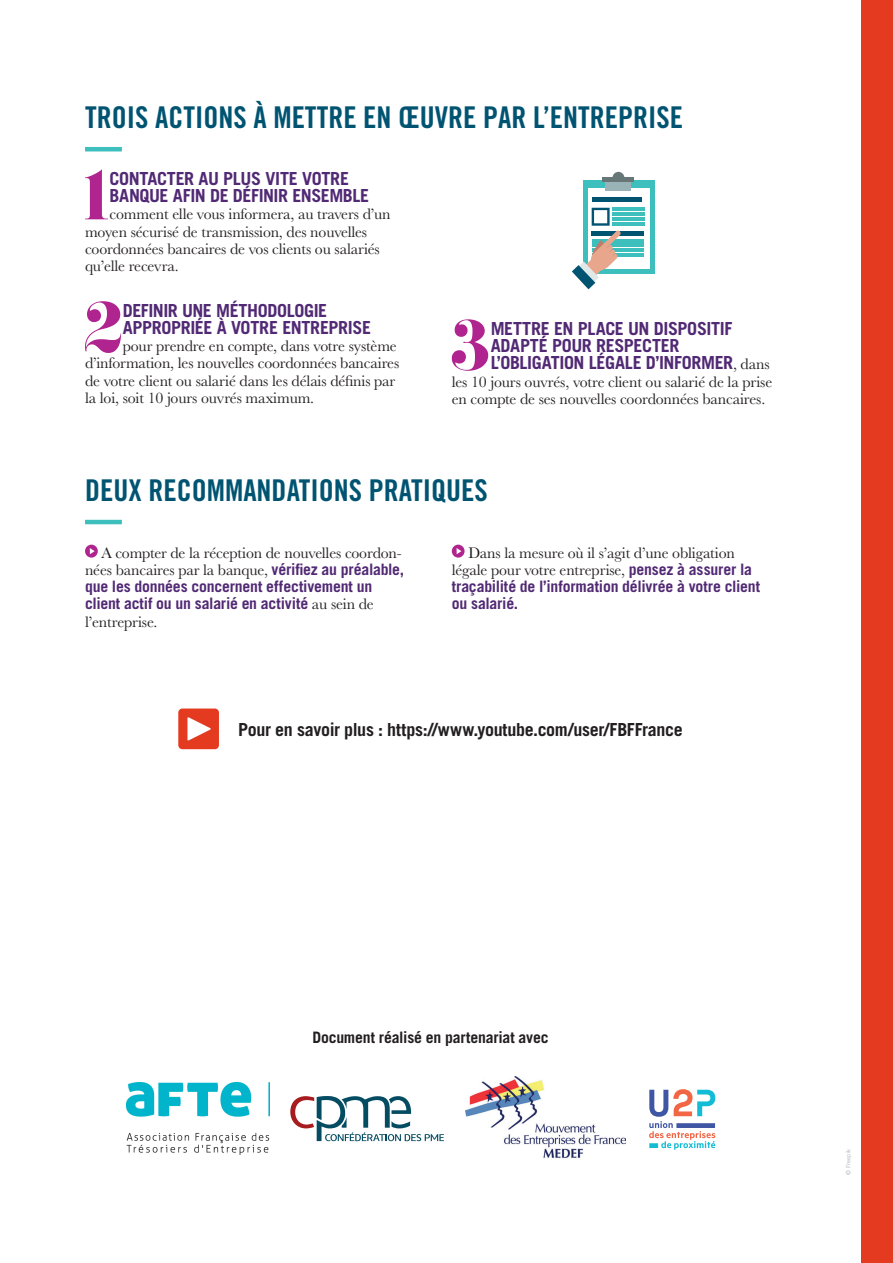
<style>
.page{position:relative;width:893px;height:1263px;background:#fff}
.page>*{position:absolute;margin:0;border:0;box-sizing:border-box;transform-origin:0 0}
.t1{font:61.2px "Eloquent JF Pro";color:#b0248f}
.t2{font:30px "Trade Gothic LT Std Bd Cn 20";color:#005471}
.t3{font:700 18px/17.2px "Trade Gothic LT Std";letter-spacing:-.02em;color:#512974}
.t4{font:700 18px "Trade Gothic LT Std";letter-spacing:-.02em;color:#231f20}
.t5{font:15.75px/17.2px "Baskerville URW";letter-spacing:-.01em;color:#231f20}
.t6{font:700 15.75px/17.2px "Trade Gothic LT Std";letter-spacing:-.015em;color:#512974}
.t7{font:700 15.75px "Trade Gothic LT Std";letter-spacing:-.015em;color:#231f20}
.t8{font:6px "Trade Gothic LT Std";color:#adb4ba}
.s1{font-family:"Baskerville URW";font-weight:400;font-size:15.75px;color:#231f20}
.s2{font-family:"Trade Gothic LT Std";font-weight:700;color:#512974}
.s3{font-family:"Baskerville URW";font-weight:400;color:#231f20}
</style>
<div class="page">
<div style="left:861px;top:0;width:32px;height:1263px;background:#e43b20"></div>
<hr style="left:85px;top:147px;width:37px;height:4px;background:#3dbfbd">
<hr style="left:85px;top:520px;width:37px;height:4px;background:#3dbfbd">
<svg style="left:85px;top:545px;width:13px;height:13px"></svg>
<svg style="left:90px;top:548px;width:5px;height:6px"></svg>
<svg style="left:452px;top:545px;width:13px;height:13px"></svg>
<svg style="left:457px;top:548px;width:4px;height:6px"></svg>
<img style="left:465px;top:1076px;width:160px;height:82px">
<svg style="left:178px;top:708px;width:41px;height:41px"></svg>
<svg style="left:649px;top:1089px;width:66px;height:61px"></svg>
<img style="left:127px;top:1083px;width:142px;height:71px">
<svg style="left:290px;top:1096px;width:154px;height:45px"></svg>
<div style="left:583px;top:180px;width:72px;height:94px;background:#3dbfbd"></div>
<svg style="left:588px;top:188px;width:61px;height:80px;background:#e4f1f2"></svg>
<hr style="left:592px;top:197px;width:49px;height:4px;background:#005471">
<hr style="left:592px;top:232px;width:52px;height:4px;background:#005471">
<hr style="left:612px;top:208px;width:33px;height:3px;background:#3dbfbd">
<hr style="left:612px;top:213px;width:33px;height:3px;background:#3dbfbd">
<hr style="left:612px;top:218px;width:33px;height:3px;background:#3dbfbd">
<hr style="left:612px;top:222px;width:33px;height:4px;background:#3dbfbd">
<hr style="left:592px;top:239px;width:52px;height:3px;background:#3dbfbd">
<hr style="left:592px;top:244px;width:52px;height:3px;background:#3dbfbd">
<hr style="left:592px;top:249px;width:52px;height:3px;background:#3dbfbd">
<hr style="left:592px;top:253px;width:52px;height:4px;background:#3dbfbd">
<div style="left:606px;top:179px;width:25px;height:11px;background:#99b3b6"></div>
<hr style="left:603px;top:177px;width:31px;height:4px;background:#677778">
<svg style="left:612px;top:172px;width:12px;height:5px"></svg>
<svg style="left:572px;top:208px;width:50px;height:81px"></svg>
<h2 class="t2" style="left:85px;top:99px;width:600px">TROIS ACTIONS À METTRE EN ŒUVRE PAR L’ENTREPRISE</h2>
<h1 class="t1" style="left:82px;top:162px;width:29px">1</h1>
<p class="t3" style="left:110px;top:170px;width:261px">CONTACTER AU PLUS VITE VOTRE<br>BANQUE AFIN DE DÉFINIR ENSEMBLE</p>
<p class="t5" style="left:85px;top:206px;width:307px;text-indent:25px">comment elle vous informera, au travers d’un moyen sécurisé de transmission, des nouvelles coordonnées bancaires de vos clients ou salariés qu’elle recevra.</p>
<h1 class="t1" style="left:83px;top:294px;width:41px">2</h1>
<p class="t3" style="left:123px;top:301px;width:250px">DEFINIR UNE MÉTHODOLOGIE<br>APPROPRIÉE À VOTRE ENTREPRISE</p>
<p class="t5" style="left:85px;top:338px;width:316px;text-indent:38px">pour prendre en compte, dans votre système d’information, les nouvelles coordonnées bancaires de votre client ou salarié dans les délais définis par la loi, soit 10 jours ouvrés maximum.</p>
<h1 class="t1" style="left:450px;top:312px;width:42px">3</h1>
<p class="t3" style="left:491px;top:320px;width:280px">METTRE EN PLACE UN DISPOSITIF<br>ADAPTÉ POUR RESPECTER<br>L’OBLIGATION LÉGALE D’INFORMER<span class="s1">, dans</span></p>
<p class="t5" style="left:452px;top:373px;width:322px">les 10 jours ouvrés, votre client ou salarié de la prise en compte de ses nouvelles coordonnées bancaires.</p>
<h2 class="t2" style="left:85px;top:472px;width:404px">DEUX RECOMMANDATIONS PRATIQUES</h2>
<p class="t5" style="left:85px;top:544px;width:321px;text-align:right">A compter de la réception de nouvelles coordon&shy;nées bancaires par la banque, <span class="s2">vérifiez au préalable,</span></p>
<p class="t6" style="left:85px;top:578px;width:290px">que les données concernent effectivement un client actif ou un salarié en activité <span class="s3">au sein de</span></p>
<p class="t5" style="left:85px;top:613px;width:74px">l’entreprise.</p>
<p class="t5" style="left:452px;top:544px;width:302px;text-align:center">Dans la mesure où il s’agit d’une obligation légale pour votre entreprise, <span class="s2">pensez à assurer la</span></p>
<p class="t6" style="left:452px;top:578px;width:310px">traçabilité de l’information délivrée à votre client ou salarié.</p>
<p class="t4" style="left:238px;top:719px;width:446px">Pour en savoir plus : https://www.youtube.com/user/FBFFrance</p>
<p class="t7" style="left:313px;top:1028px;width:238px">Document réalisé en partenariat avec</p>
<p class="t8" style="left:845px;top:1175px;width:27px;rotate:-90deg">© Freepik</p>
</div>
